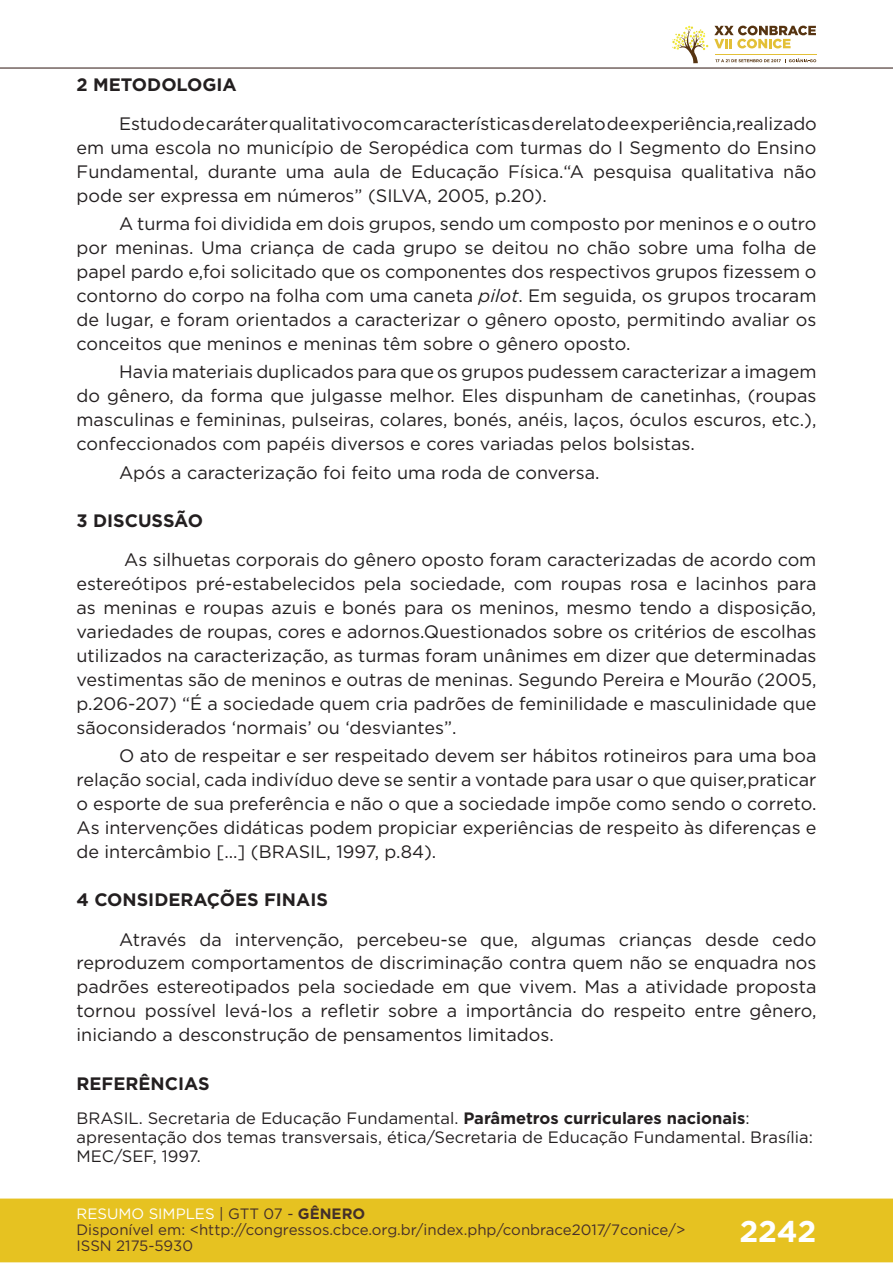
<style>
.page{position:relative;width:893px;height:1263px;background:#fff}
.page>*{position:absolute;margin:0;border:0;box-sizing:border-box;transform-origin:0 0}
.t1{font:700 30px "Gotham";color:#fff}
.t2{font:18px/24px "Gotham";color:#231f20;text-align:justify}
.t3{font:700 18px "Gotham";color:#231f20}
.t4{font:16.5px/18.9px "Gotham";color:#231f20}
.t5{font:15px/16px "Gotham";color:#462f2a}
.s1{font-style:italic}
.s2{font-weight:700}
.s3{color:#fff}
.s4{color:#442f2a}
.s5{font-weight:700;color:#442f2a}
</style>
<div class="page">
<div style="left:0;top:1198px;width:893px;height:64px;background:#e6c221;border:2px solid #e6c221"></div>
<hr style="left:0;top:67px;width:893px;height:2px;background:#442f2a">
<svg style="left:672px;top:26px;width:144px;height:37px"></svg>
<p class="t3" style="left:77px;top:73px;width:162px">2 METODOLOGIA</p>
<p class="t2" style="left:77px;top:111px;width:742px;text-indent:43px">Estudo de caráter qualitativo com características de relato de experiência,realizado em uma escola no município de Seropédica com turmas do I Segmento do Ensino Fundamental, durante uma aula de Educação Física.“A pesquisa qualitativa não pode ser expressa em números” (SILVA, 2005, p.20).</p>
<p class="t2" style="left:77px;top:211px;width:741px;text-indent:43px">A turma foi dividida em dois grupos, sendo um composto por meninos e o outro por meninas. Uma criança de cada grupo se deitou no chão sobre uma folha de papel pardo e,foi solicitado que os componentes dos respectivos grupos fizessem o contorno do corpo na folha com uma caneta <span class="s1">pilot</span>. Em seguida, os grupos trocaram de lugar, e foram orientados a caracterizar o gênero oposto, permitindo avaliar os conceitos que meninos e meninas têm sobre o gênero oposto.</p>
<p class="t2" style="left:77px;top:360px;width:741px;text-indent:43px">Havia materiais duplicados para que os grupos pudessem caracterizar a imagem do gênero, da forma que julgasse melhor. Eles dispunham de canetinhas, (roupas masculinas e femininas, pulseiras, colares, bonés, anéis, laços, óculos escuros, etc.), confeccionados com papéis diversos e cores variadas pelos bolsistas.</p>
<p class="t2" style="left:119px;top:460px;width:482px">Após a caracterização foi feito uma roda de conversa.</p>
<p class="t3" style="left:77px;top:509px;width:128px">3 DISCUSSÃO</p>
<p class="t2" style="left:77px;top:547px;width:741px;text-indent:48px">As silhuetas corporais do gênero oposto foram caracterizadas de acordo com estereótipos pré-estabelecidos pela sociedade, com roupas rosa e lacinhos para as meninas e roupas azuis e bonés para os meninos, mesmo tendo a disposição, variedades de roupas, cores e adornos.Questionados sobre os critérios de escolhas utilizados na caracterização, as turmas foram unânimes em dizer que determinadas vestimentas são de meninos e outras de meninas. Segundo Pereira e Mourão (2005, p.206-207) “É a sociedade quem cria padrões de feminilidade e masculinidade que sãoconsiderados ‘normais’ ou ‘desviantes”.</p>
<p class="t2" style="left:77px;top:743px;width:741px;text-indent:43px">O ato de respeitar e ser respeitado devem ser hábitos rotineiros para uma boa relação social, cada indivíduo deve se sentir a vontade para usar o que quiser,praticar o esporte de sua preferência e não o que a sociedade impõe como sendo o correto.<br>As intervenções didáticas podem propiciar experiências de respeito às diferenças e de intercâmbio [...] (BRASIL, 1997, p.84).</p>
<p class="t3" style="left:77px;top:888px;width:253px">4 CONSIDERAÇÕES FINAIS</p>
<p class="t2" style="left:77px;top:927px;width:741px;text-indent:43px">Através da intervenção, percebeu-se que, algumas crianças desde cedo reproduzem comportamentos de discriminação contra quem não se enquadra nos padrões estereotipados pela sociedade em que vivem. Mas a atividade proposta tornou possível levá-los a refletir sobre a importância do respeito entre gênero, iniciando a desconstrução de pensamentos limitados.</p>
<p class="t3" style="left:77px;top:1071px;width:135px">REFERÊNCIAS</p>
<p class="t4" style="left:77px;top:1108px;width:738px">BRASIL. Secretaria de Educação Fundamental. <span class="s2">Parâmetros curriculares nacionais</span>: apresentação dos temas transversais, ética/Secretaria de Educação Fundamental. Brasília:<br>MEC/SEF, 1997.</p>
<p class="t5" style="left:77px;top:1205px;width:610px"><span class="s3">RESUMO SIMPLES</span> <span class="s4">| GTT 07 -</span> <span class="s5">GÊNERO<br></span>Disponível em: &lt;http://congressos.cbce.org.br/index.php/conbrace2017/7conice/&gt;<br>ISSN 2175-5930</p>
<h1 class="t1" style="left:739px;top:1212px;width:79px">2242</h1>
</div>
